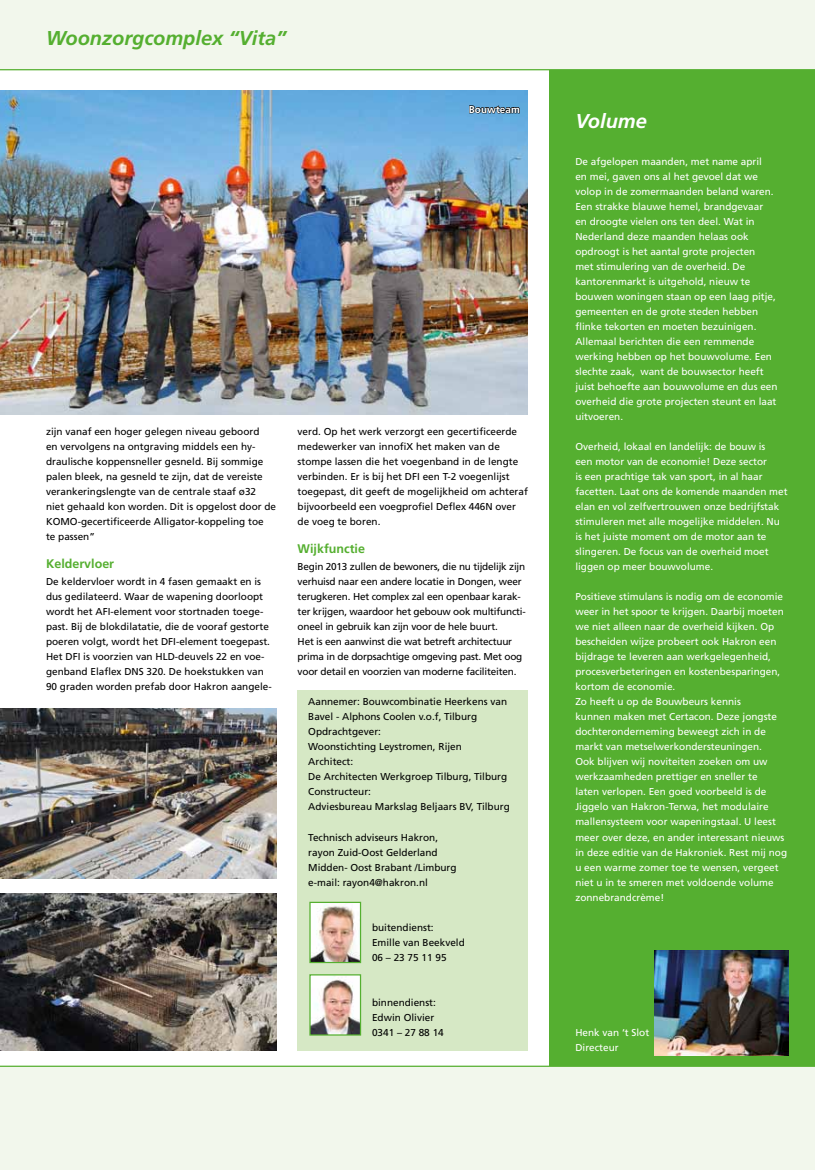
<style>
.page{position:relative;width:815px;height:1170px;background:#fff}
.page>*{position:absolute;margin:0;border:0;box-sizing:border-box;transform-origin:0 0}
.t1{font:italic 700 20px "Frutiger";color:#55af30}
.t2{font:italic 700 20px "Frutiger";color:#fff}
.t3{font:700 12.5px "Frutiger";color:#55af30}
.t4{font:10px/15px "Frutiger";color:#fff}
.t5{font:10px/15px "Frutiger";color:#000}
.t6{font:10px/15px "Frutiger";letter-spacing:-.02em;color:#000}
.t7{font:700 10px "Frutiger";color:#fff}
</style>
<div class="page">
<div style="left:549px;top:53px;width:266px;height:1072px;background:#55af30"></div>
<div style="left:0;top:0;width:815px;height:70px;background:#f2f7ec"></div>
<hr style="left:0;top:69px;width:815px;height:1px;background:#55af30">
<div style="left:0;top:1066px;width:815px;height:103px;background:#f2f7ec"></div>
<hr style="left:0;top:1065px;width:815px;height:1px;background:#55af30">
<img style="left:0;top:90px;width:528px;height:325px">
<img style="left:0;top:708px;width:276px;height:169px">
<img style="left:0;top:893px;width:276px;height:157px">
<img style="left:655px;top:950px;width:134px;height:105px">
<svg style="left:469px;top:105px;width:51px;height:10px"></svg>
<div style="left:298px;top:690px;width:230px;height:360px;background:#d6e8c5"></div>
<img style="left:309px;top:974px;width:53px;height:62px">
<img style="left:309px;top:901px;width:53px;height:62px">
<h1 class="t1" style="left:46px;top:26px;width:242px">Woonzorgcomplex “Vita”</h1>
<p class="t7" style="left:469px;top:103px;width:53px">Bouwteam</p>
<p class="t5" style="left:46px;top:424px;width:232px">zijn vanaf een hoger gelegen niveau geboord<br>en vervolgens na ontgraving middels een hy&shy;draulische koppensneller gesneld. Bij sommige palen bleek, na gesneld te zijn, dat de vereiste verankeringslengte van de centrale staaf ø32 niet gehaald kon worden. Dit is opgelost door de KOMO-gecertificeerde Alligator-koppeling toe<br>te passen”</p>
<p class="t3" style="left:46px;top:556px;width:70px">Keldervloer</p>
<p class="t5" style="left:46px;top:574px;width:227px">De keldervloer wordt in 4 fasen gemaakt en is dus gedilateerd. Waar de wapening doorloopt wordt het AFI-element voor stortnaden toege&shy;past. Bij de blokdilatatie, die de vooraf gestorte poeren volgt, wordt het DFI-element toegepast.<br>Het DFI is voorzien van HLD-deuvels 22 en voe&shy;genband Elaflex DNS 320. De hoekstukken van 90 graden worden prefab door Hakron aangele-</p>
<p class="t5" style="left:298px;top:424px;width:232px">verd. Op het werk verzorgt een gecertificeerde medewerker van innofiX het maken van de stompe lassen die het voegenband in de lengte verbinden. Er is bij het DFI een T-2 voegenlijst toegepast, dit geeft de mogelijkheid om achteraf bijvoorbeeld een voegprofiel Deflex 446N over de voeg te boren.</p>
<p class="t3" style="left:298px;top:541px;width:69px">Wijkfunctie</p>
<p class="t6" style="left:298px;top:559px;width:230px">Begin 2013 zullen de bewoners, die nu tijdelijk zijn verhuisd naar een andere locatie in Dongen, weer terugkeren. Het complex zal een openbaar karak&shy;ter krijgen, waardoor het gebouw ook multifuncti&shy;oneel in gebruik kan zijn voor de hele buurt.<br>Het is een aanwinst die wat betreft architectuur prima in de dorpsachtige omgeving past. Met oog voor detail en voorzien van moderne faciliteiten.</p>
<p class="t5" style="left:308px;top:694px;width:203px">Aannemer: Bouwcombinatie Heerkens van<br>Bavel - Alphons Coolen v.o.f, Tilburg<br>Opdrachtgever:<br>Woonstichting Leystromen, Rijen<br>Architect:<br>De Architecten Werkgroep Tilburg, Tilburg<br>Constructeur:<br>Adviesbureau Markslag Beljaars BV, Tilburg</p>
<p class="t5" style="left:308px;top:829px;width:150px">Technisch adviseurs Hakron, rayon Zuid-Oost Gelderland<br>Midden- Oost Brabant /Limburg e-mail: rayon4@hakron.nl</p>
<p class="t5" style="left:372px;top:919px;width:94px">buitendienst:<br>Emille van Beekveld<br>06 – 23 75 11 95</p>
<p class="t5" style="left:372px;top:994px;width:73px">binnendienst:<br>Edwin Olivier<br>0341 – 27 88 14</p>
<h1 class="t2" style="left:575px;top:109px;width:73px">Volume</h1>
<p class="t4" style="left:575px;top:154px;width:204px">De afgelopen maanden, met name april<br>en mei, gaven ons al het gevoel dat we volop in de zomermaanden beland waren.<br>Een strakke blauwe hemel, brandgevaar<br>en droogte vielen ons ten deel. Wat in Nederland deze maanden helaas ook opdroogt is het aantal grote projecten<br>met stimulering van de overheid. De kantorenmarkt is uitgehold, nieuw te bouwen woningen staan op een laag pitje, gemeenten en de grote steden hebben flinke tekorten en moeten bezuinigen.<br>Allemaal berichten die een remmende werking hebben op het bouwvolume. Een slechte zaak, want de bouwsector heeft juist behoefte aan bouwvolume en dus een overheid die grote projecten steunt en laat uitvoeren.</p>
<p class="t4" style="left:575px;top:439px;width:214px">Overheid, lokaal en landelijk: de bouw is<br>een motor van de economie! Deze sector<br>is een prachtige tak van sport, in al haar facetten. Laat ons de komende maanden met elan en vol zelfvertrouwen onze bedrijfstak stimuleren met alle mogelijke middelen. Nu is het juiste moment om de motor aan te slingeren. De focus van de overheid moet liggen op meer bouwvolume.</p>
<p class="t4" style="left:575px;top:589px;width:213px">Positieve stimulans is nodig om de economie weer in het spoor te krijgen. Daarbij moeten we niet alleen naar de overheid kijken. Op bescheiden wijze probeert ook Hakron een bijdrage te leveren aan werkgelegenheid, procesverbeteringen en kostenbesparingen, kortom de economie.<br>Zo heeft u op de Bouwbeurs kennis<br>kunnen maken met Certacon. Deze jongste dochteronderneming beweegt zich in de markt van metselwerkondersteuningen.<br>Ook blijven wij noviteiten zoeken om uw werkzaamheden prettiger en sneller te<br>laten verlopen. Een goed voorbeeld is de Jiggelo van Hakron-Terwa, het modulaire mallensysteem voor wapeningstaal. U leest meer over deze, en ander interessant nieuws in deze editie van de Hakroniek. Rest mij nog u een warme zomer toe te wensen, vergeet niet u in te smeren met voldoende volume zonnebrandcrème!</p>
<p class="t4" style="left:575px;top:1024px;width:75px">Henk van ‘t Slot<br>Directeur</p>
</div>
